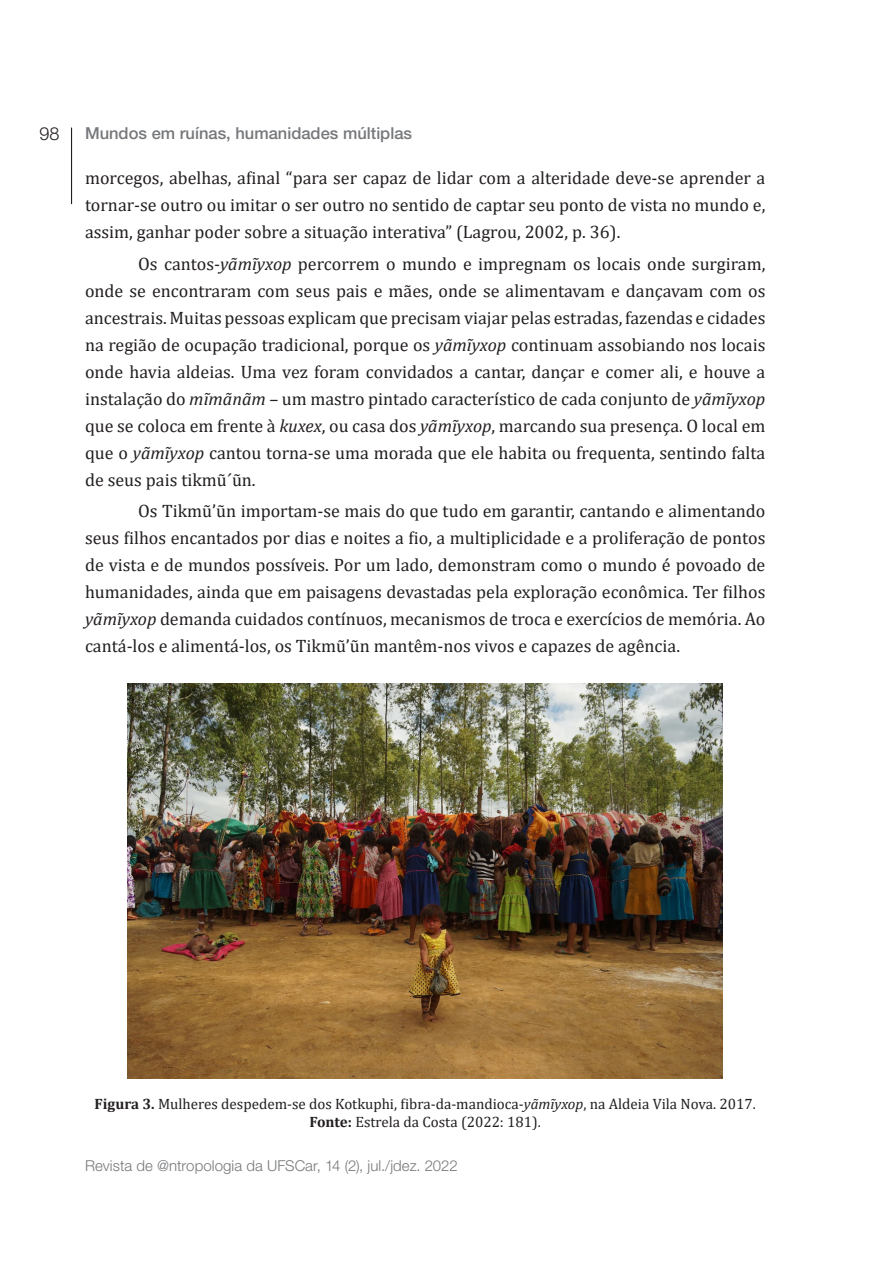
<style>
.page{position:relative;width:893px;height:1263px;background:#fff}
.page>*{position:absolute;margin:0;border:0;box-sizing:border-box;transform-origin:0 0}
.Rau_v10n1_-_parágraf{font:18px/27px "Cambria";color:#231f20;text-align:justify}
.t1{font:300 18px "Helvetica Neue LT Std";color:#231f20}
.sum_autor{font:500 16.5px "Helvetica Neue LT Std";color:#76787b}
.t2{font:15px "Cambria";color:#231f20}
.t3{font:300 15px "Helvetica Neue LT Std";letter-spacing:.005em;color:#76787b}
.s1{font-style:italic}
.s2{font-weight:700}
</style>
<div class="page">
<hr style="left:71px;top:128px;width:1px;height:76px;background:#231f20">
<img style="left:128px;top:683px;width:595px;height:396px">
<p class="t1" style="left:40px;top:123px;width:22px">98</p>
<p class="sum_autor" style="left:85px;top:124px;width:329px">Mundos em ruínas, humanidades múltiplas</p>
<p class="Rau_v10n1_-_parágraf" style="left:85px;top:164px;width:682px">morcegos, abelhas, afinal “para ser capaz de lidar com a alteridade deve-se aprender a tornar-se outro ou imitar o ser outro no sentido de captar seu ponto de vista no mundo e, assim, ganhar poder sobre a situação interativa” (Lagrou, 2002, p. 36).</p>
<p class="Rau_v10n1_-_parágraf" style="left:85px;top:250px;width:682px;text-indent:53px">Os cantos-<span class="s1">yãmĩyxop</span> percorrem o mundo e impregnam os locais onde surgiram, onde se encontraram com seus pais e mães, onde se alimentavam e dançavam com os ancestrais. Muitas pessoas explicam que precisam viajar pelas estradas, fazendas e cidades na região de ocupação tradicional, porque os <span class="s1">yãmĩyxop</span> continuam assobiando nos locais onde havia aldeias. Uma vez foram convidados a cantar, dançar e comer ali, e houve a instalação do <span class="s1">mĩmãnãm</span> – um mastro pintado característico de cada conjunto de <span class="s1">yãmĩyxop </span>que se coloca em frente à <span class="s1">kuxex</span>, ou casa dos <span class="s1">yãmĩyxop</span>, marcando sua presença. O local em que o <span class="s1">yãmĩyxop</span> cantou torna-se uma morada que ele habita ou frequenta, sentindo falta de seus pais tikmũ´ũn.</p>
<p class="Rau_v10n1_-_parágraf" style="left:85px;top:497px;width:682px;text-indent:53px">Os Tikmũ’ũn importam-se mais do que tudo em garantir, cantando e alimentando seus filhos encantados por dias e noites a fio, a multiplicidade e a proliferação de pontos de vista e de mundos possíveis. Por um lado, demonstram como o mundo é povoado de humanidades, ainda que em paisagens devastadas pela exploração econômica. Ter filhos <span class="s1">yãmĩyxop</span> demanda cuidados contínuos, mecanismos de troca e exercícios de memória. Ao cantá-los e alimentá-los, os Tikmũ’ũn mantêm-nos vivos e capazes de agência.</p>
<p class="t2" style="left:95px;top:1095px;width:663px"><span class="s2">Figura 3.</span> Mulheres despedem-se dos Kotkuphi, fibra-da-mandioca-<span class="s1">yãmĩyxop</span>, na Aldeia Vila Nova. 2017.</p>
<p class="t2" style="left:309px;top:1113px;width:233px"><span class="s2">Fonte:</span> Estrela da Costa (2022: 181).</p>
<p class="t3" style="left:85px;top:1157px;width:374px">Revista de @ntropologia da UFSCar, 14 (2), jul./jdez. 2022</p>
</div>
